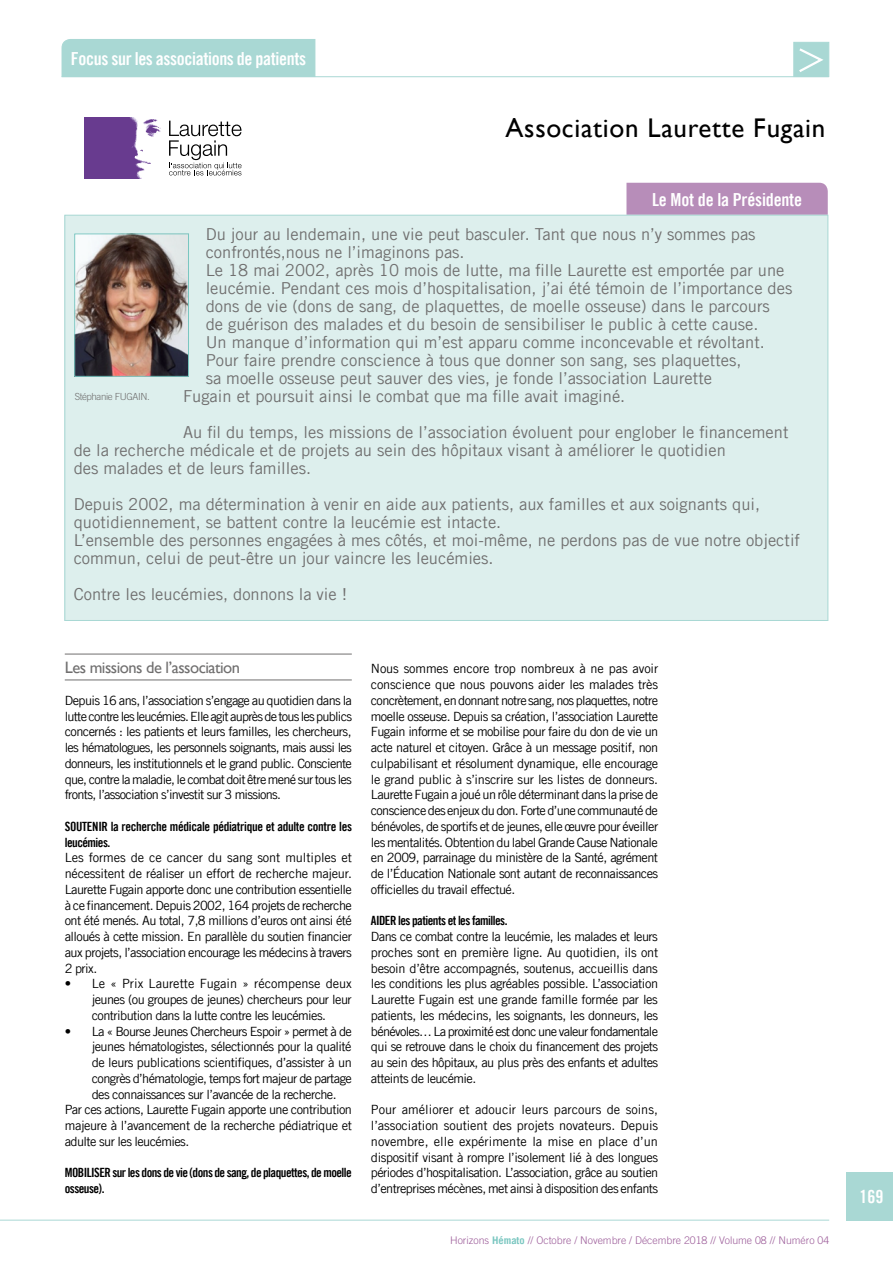
<style>
.page{position:relative;width:893px;height:1263px;background:#fff}
.page>*{position:absolute;margin:0;border:0;box-sizing:border-box;transform-origin:0 0}
.t1{font:27px "Gill Sans";letter-spacing:.025em;color:#000}
.t2{font:18px "Trade Gothic LT Bold Cond Twenty";letter-spacing:-.02em;color:#fff}
.t3{font:16.5px/18px "Trade Gothic LT Com";color:#706f6f}
.t4{font:16.5px "Gill Sans";letter-spacing:-.03em;color:#706f6f}
.t5{font:12.75px/15.8px "Trade Gothic LT Com";letter-spacing:-.045em;color:#000;text-align:justify}
.t6{font:12.75px/15.8px "Trade Gothic LT Bold Cond Twenty";letter-spacing:-.04em;color:#000}
.t7{font:300 10.5px "Trade Gothic LT Com";color:#9c5c99}
.t8{font:300 9.75px "Trade Gothic LT Com";letter-spacing:-.04em;color:#706f6f}
.s1{font-family:"Trade Gothic LT";font-weight:700;color:#79c6c0}
</style>
<div class="page">
<hr style="left:0;top:1220px;width:829px;height:1px;background:#a9d8d4">
<hr style="left:62px;top:76px;width:767px;height:1px;background:#a9d8d4">
<div style="left:793px;top:42px;width:36px;height:35px;background:#a9d8d4;border:1px solid #a9d8d4"></div>
<div style="left:847px;top:1172px;width:46px;height:48px;background:#a9d8d4"></div>
<div style="left:626px;top:183px;width:202px;height:32px;background:#b78db9"></div>
<div style="left:65px;top:215px;width:763px;height:405px;background:#ddefed"></div>
<img style="left:85px;top:117px;width:87px;height:62px">
<svg style="left:169px;top:121px;width:73px;height:54px"></svg>
<div style="left:61px;top:39px;width:255px;height:38px;background:#a9d8d4"></div>
<svg style="left:799px;top:48px;width:24px;height:24px"></svg>
<img style="left:77px;top:236px;width:110px;height:138px">
<div style="left:75px;top:234px;width:114px;height:142px;border:1px solid #79c6c0"></div>
<hr style="left:65px;top:654px;width:287px;height:1px;background:#706f6f">
<hr style="left:65px;top:680px;width:287px;height:1px;background:#706f6f">
<h2 class="t2" style="left:71px;top:47px;width:237px">Focus sur les associations de patients</h2>
<h1 class="t1" style="left:506px;top:112px;width:321px">Association Laurette Fugain</h1>
<h2 class="t2" style="left:652px;top:188px;width:151px">Le Mot de la Présidente</h2>
<p class="t3" style="left:206px;top:225px;width:551px">Du jour au lendemain, une vie peut basculer. Tant que nous n’y sommes pas</p>
<p class="t3" style="left:206px;top:243px;width:260px">confrontés,nous ne l’imaginons pas.</p>
<p class="t3" style="left:206px;top:261px;width:580px">Le 18 mai 2002, après 10 mois de lutte, ma fille Laurette est emportée par une</p>
<p class="t3" style="left:206px;top:279px;width:588px">leucémie. Pendant ces mois d’hospitalisation, j’ai été témoin de l’importance des</p>
<p class="t3" style="left:206px;top:297px;width:566px">dons de vie (dons de sang, de plaquettes, de moelle osseuse) dans le parcours</p>
<p class="t3" style="left:206px;top:315px;width:554px">de guérison des malades et du besoin de sensibiliser le public à cette cause.</p>
<p class="t3" style="left:206px;top:333px;width:561px">Un manque d’information qui m’est apparu comme inconcevable et révoltant.</p>
<p class="t3" style="left:206px;top:351px;width:537px">Pour faire prendre conscience à tous que donner son sang, ses plaquettes,</p>
<p class="t3" style="left:206px;top:369px;width:508px">sa moelle osseuse peut sauver des vies, je fonde l’association Laurette</p>
<p class="t3" style="left:183px;top:387px;width:444px">Fugain et poursuit ainsi le combat que ma fille avait imaginé.</p>
<p class="t3" style="left:74px;top:423px;width:716px;text-indent:109px">Au fil du temps, les missions de l’association évoluent pour englober le financement de la recherche médicale et de projets au sein des hôpitaux visant à améliorer le quotidien<br>des malades et de leurs familles.</p>
<p class="t3" style="left:74px;top:495px;width:728px">Depuis 2002, ma détermination à venir en aide aux patients, aux familles et aux soignants qui, quotidiennement, se battent contre la leucémie est intacte.<br>L’ensemble des personnes engagées à mes côtés, et moi-même, ne perdons pas de vue notre objectif commun, celui de peut-être un jour vaincre les leucémies.</p>
<p class="t3" style="left:74px;top:585px;width:275px">Contre les leucémies, donnons la vie !</p>
<p class="t8" style="left:75px;top:391px;width:77px">Stéphanie FUGAIN.</p>
<p class="t4" style="left:65px;top:658px;width:177px">Les missions de l’association</p>
<p class="t5" style="left:65px;top:692px;width:289px">Depuis 16 ans, l’association s’engage au quotidien dans la lutte contre les leucémies. Elle agit auprès de tous les publics concernés : les patients et leurs familles, les chercheurs, les hématologues, les personnels soignants, mais aussi les donneurs, les institutionnels et le grand public. Consciente que, contre la maladie, le combat doit être mené sur tous les fronts, l’association s’investit sur 3 missions.</p>
<p class="t6" style="left:65px;top:818px;width:289px">SOUTENIR la recherche médicale pédiatrique et adulte contre les leucémies.</p>
<p class="t5" style="left:65px;top:850px;width:289px">Les formes de ce cancer du sang sont multiples et nécessitent de réaliser un effort de recherche majeur.<br>Laurette Fugain apporte donc une contribution essentielle à ce financement. Depuis 2002, 164 projets de recherche ont été menés. Au total, 7,8 millions d’euros ont ainsi été alloués à cette mission. En parallèle du soutien financier aux projets, l’association encourage les médecins à travers 2 prix.</p>
<p class="t5" style="left:92px;top:976px;width:262px;text-indent:-27px">• Le « Prix Laurette Fugain » récompense deux jeunes (ou groupes de jeunes) chercheurs pour leur contribution dans la lutte contre les leucémies.</p>
<p class="t5" style="left:65px;top:1023px;width:289px">• La « Bourse Jeunes Chercheurs Espoir » permet à de</p>
<p class="t5" style="left:92px;top:1039px;width:261px">jeunes hématologistes, sélectionnés pour la qualité</p>
<p class="t5" style="left:92px;top:1054px;width:262px">de leurs publications scientifiques, d’assister à un</p>
<p class="t5" style="left:92px;top:1070px;width:262px">congrès d’hématologie, temps fort majeur de partage</p>
<p class="t5" style="left:92px;top:1086px;width:246px">des connaissances sur l’avancée de la recherche.</p>
<p class="t5" style="left:65px;top:1102px;width:289px">Par ces actions, Laurette Fugain apporte une contribution</p>
<p class="t5" style="left:65px;top:1117px;width:289px">majeure à l’avancement de la recherche pédiatrique et</p>
<p class="t5" style="left:65px;top:1133px;width:126px">adulte sur les leucémies.</p>
<p class="t6" style="left:65px;top:1165px;width:289px">MOBILISER sur les dons de vie (dons de sang, de plaquettes, de moelle osseuse).</p>
<p class="t5" style="left:371px;top:661px;width:289px">Nous sommes encore trop nombreux à ne pas avoir conscience que nous pouvons aider les malades très concrètement, en donnant notre sang, nos plaquettes, notre moelle osseuse. Depuis sa création, l’association Laurette Fugain informe et se mobilise pour faire du don de vie un acte naturel et citoyen. Grâce à un message positif, non culpabilisant et résolument dynamique, elle encourage le grand public à s’inscrire sur les listes de donneurs.<br>Laurette Fugain a joué un rôle déterminant dans la prise de conscience des enjeux du don. Forte d’une communauté de bénévoles, de sportifs et de jeunes, elle œuvre pour éveiller les mentalités. Obtention du label Grande Cause Nationale en 2009, parrainage du ministère de la Santé, agrément de l’Éducation Nationale sont autant de reconnaissances officielles du travail effectué.</p>
<p class="t6" style="left:371px;top:913px;width:138px">AIDER les patients et les familles.</p>
<p class="t5" style="left:371px;top:928px;width:289px">Dans ce combat contre la leucémie, les malades et leurs proches sont en première ligne. Au quotidien, ils ont besoin d’être accompagnés, soutenus, accueillis dans les conditions les plus agréables possible. L’association Laurette Fugain est une grande famille formée par les patients, les médecins, les soignants, les donneurs, les bénévoles… La proximité est donc une valeur fondamentale qui se retrouve dans le choix du financement des projets au sein des hôpitaux, au plus près des enfants et adultes atteints de leucémie.</p>
<p class="t5" style="left:371px;top:1102px;width:289px">Pour améliorer et adoucir leurs parcours de soins, l’association soutient des projets novateurs. Depuis novembre, elle expérimente la mise en place d’un dispositif visant à rompre l’isolement lié à des longues périodes d’hospitalisation. L’association, grâce au soutien d’entreprises mécènes, met ainsi à disposition des enfants</p>
<p class="t7" style="left:450px;top:1234px;width:381px">Horizons <span class="s1">Hémato</span> // Octobre / Novembre / Décembre 2018 // Volume 08 // Numéro 04</p>
<h2 class="t2" style="left:860px;top:1185px;width:25px">169</h2>
</div>
